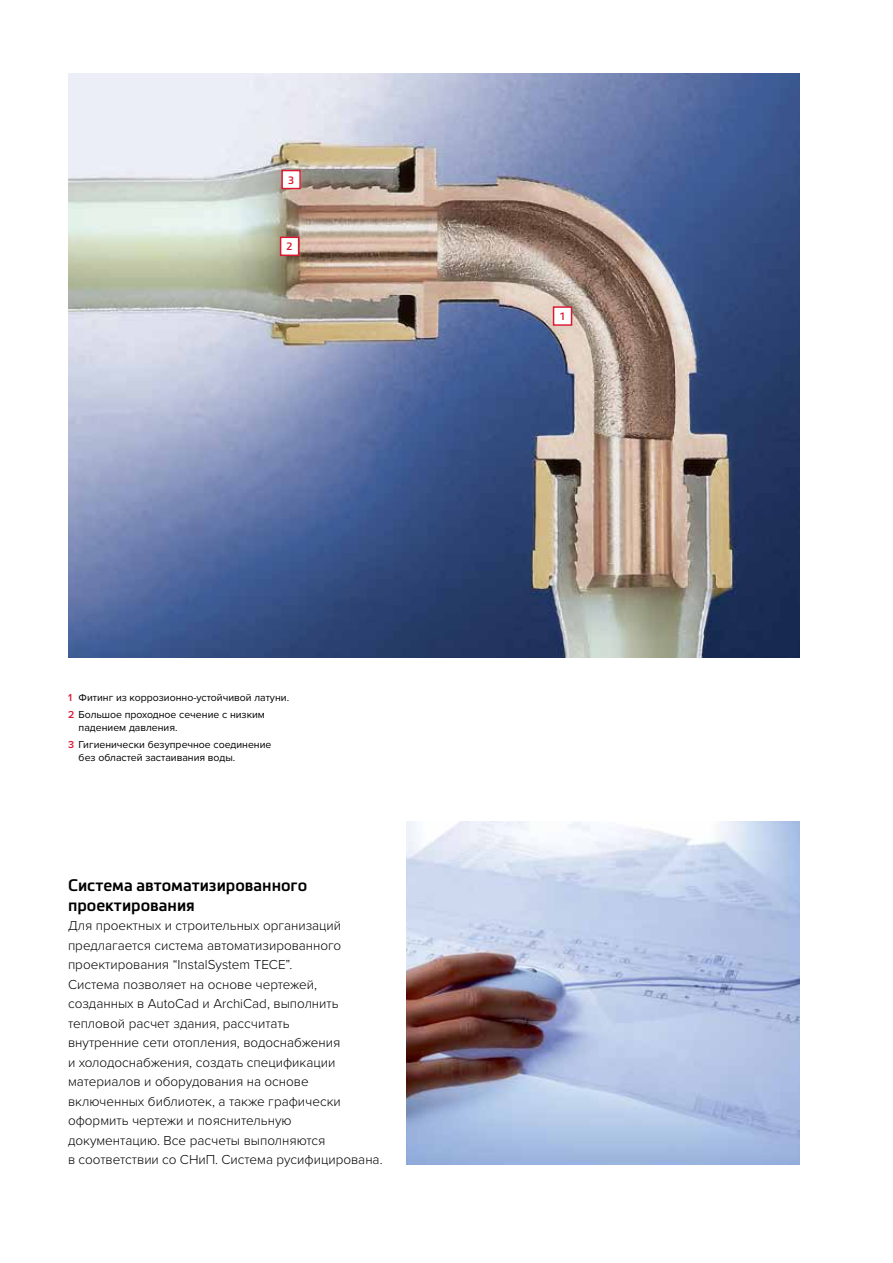
<style>
.page{position:relative;width:893px;height:1263px;background:#fff}
.page>*{position:absolute;margin:0;border:0;box-sizing:border-box;transform-origin:0 0}
.t1{font:600 16.5px/19.5px "Metronic Pro";color:#000}
.t2{font:300 13.5px/19.5px "Proxima Nova";color:#000}
.t3{font:10.5px/17.1px "Proxima Nova";color:#000}
.t4{font:600 10.5px "Metronic Pro";color:#da1a32}
.s1{font-weight:600;color:#da1a32}
</style>
<div class="page">
<img style="left:68px;top:74px;width:731px;height:583px">
<img style="left:407px;top:822px;width:392px;height:342px">
<div style="left:554px;top:307px;width:18px;height:18px;background:#fff"></div>
<div style="left:553px;top:306px;width:19px;height:20px;border:2px solid #da1a32"></div>
<div style="left:281px;top:237px;width:18px;height:18px;background:#fff"></div>
<div style="left:280px;top:237px;width:19px;height:19px;border:2px solid #da1a32"></div>
<div style="left:282px;top:171px;width:18px;height:18px;background:#fff"></div>
<div style="left:281px;top:170px;width:20px;height:19px;border:2px solid #da1a32"></div>
<p class="t4" style="left:288px;top:173px;width:8px">3</p>
<p class="t4" style="left:286px;top:240px;width:8px">2</p>
<p class="t3" style="left:68px;top:688px;width:223px"><span class="s1">1</span> Фитинг из коррозионно-устойчивой латуни.<br><span class="s1">2</span> Большое проходное сечение с низким</p>
<p class="t3" style="left:68px;top:718px;width:205px;text-indent:11px">падением давления.<br><span class="s1">3</span> Гигиенически безупречное соединение</p>
<p class="t3" style="left:79px;top:748px;width:158px">без областей застаивания воды.</p>
<p class="t1" style="left:68px;top:875px;width:241px">Система автоматизированного проектирования</p>
<p class="t2" style="left:68px;top:915px;width:316px">Для проектных и строительных организаций предлагается система автоматизированного проектирования “InstalSystem TECE”.<br>Система позволяет на основе чертежей, созданных в AutoCad и ArchiCad, выполнить тепловой расчет здания, рассчитать<br>внутренние сети отопления, водоснабжения<br>и холодоснабжения, создать спецификации материалов и оборудования на основе включенных библиотек, а также графически оформить чертежи и пояснительную документацию. Все расчеты выполняются<br>в соответствии cо СНиП. Система русифицирована.</p>
<p class="t4" style="left:559px;top:310px;width:8px">1</p>
</div>
